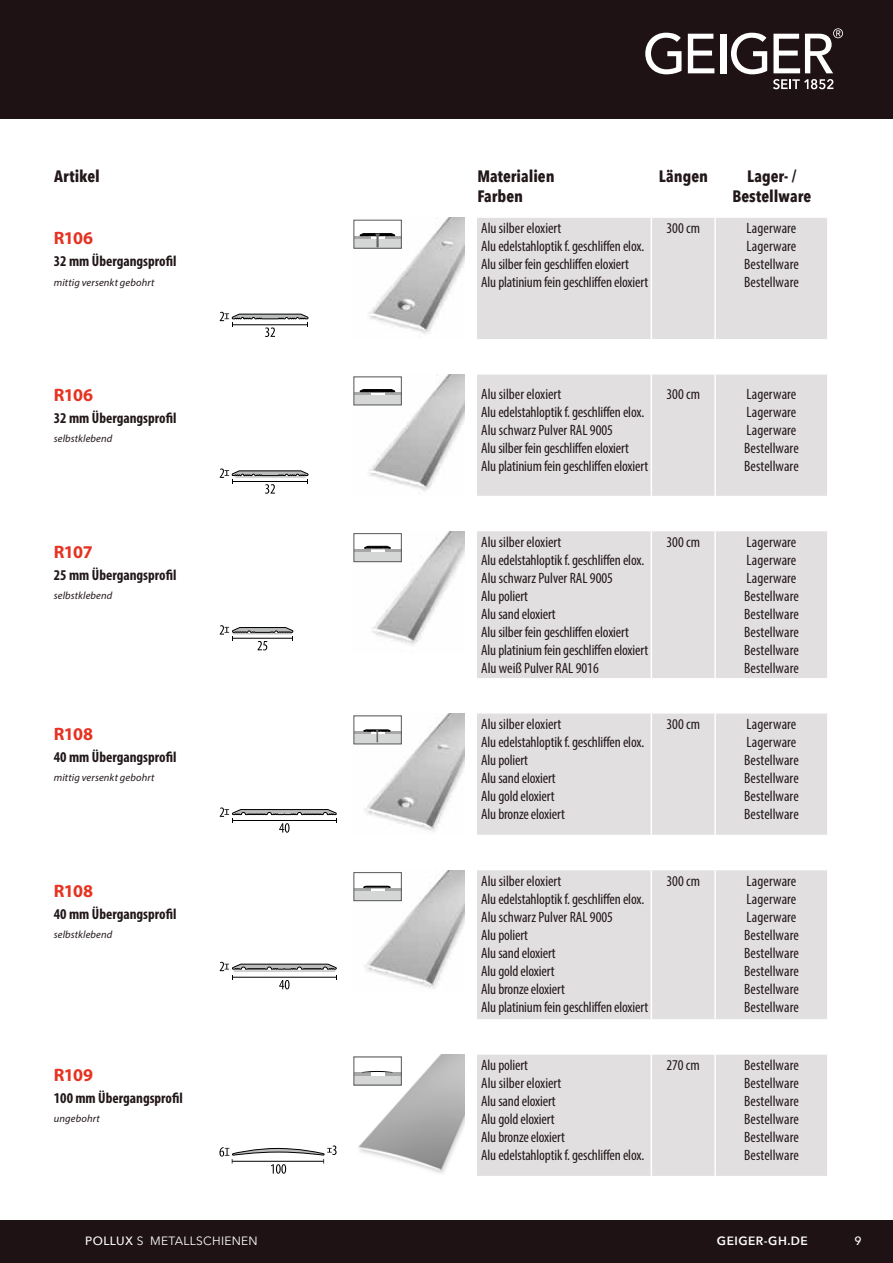
<style>
.page{position:relative;width:893px;height:1263px;background:#1f1214}
.page>*{position:absolute;margin:0;border:0;box-sizing:border-box;transform-origin:0 0}
.t1{font:700 18px "Myriad Pro";letter-spacing:-.035em;color:#e63322}
.t2{font:700 16.5px/19.8px "Avenir Next Condensed";color:#221719}
.t3{font:condensed 15px/18px "Myriad Pro";letter-spacing:-.01em;color:#221719}
.t4{font:700 condensed 15px "Myriad Pro";color:#221719}
.t5{font:12px "Avenir Next LT Pro";letter-spacing:.02em;color:#fff}
.t6{font:600 12px "Avenir Next LT Pro";letter-spacing:.04em;color:#fff}
.t7{font:500 12px "Avenir Next LT Pro";color:#fff}
.t8{font:italic 10.5px "Myriad Pro";letter-spacing:.01em;color:#221719}
.s1{font-weight:500}
</style>
<div class="page">
<div style="left:0;top:119px;width:893px;height:1100px;background:#fff"></div>
<svg style="left:773px;top:79px;width:60px;height:10px"></svg>
<svg style="left:645px;top:33px;width:36px;height:41px"></svg>
<svg style="left:688px;top:34px;width:26px;height:39px"></svg>
<div style="left:720px;top:34px;width:6px;height:39px;background:#fff"></div>
<svg style="left:731px;top:33px;width:36px;height:41px"></svg>
<svg style="left:773px;top:28px;width:70px;height:45px"></svg>
<img style="left:353px;top:218px;width:111px;height:116px">
<div style="left:477px;top:218px;width:350px;height:121px;background:#e2dfe0"></div>
<hr style="left:651px;top:218px;width:1px;height:121px;background:#fff">
<hr style="left:714px;top:218px;width:2px;height:121px;background:#fff">
<svg style="left:356px;top:222px;width:43px;height:24px"></svg>
<div style="left:354px;top:220px;width:47px;height:28px;border:1px solid #565655"></div>
<svg style="left:220px;top:312px;width:89px;height:25px"></svg>
<img style="left:353px;top:375px;width:111px;height:116px">
<div style="left:477px;top:375px;width:350px;height:121px;background:#e2dfe0"></div>
<hr style="left:651px;top:375px;width:1px;height:121px;background:#fff">
<hr style="left:714px;top:375px;width:2px;height:121px;background:#fff">
<svg style="left:356px;top:379px;width:43px;height:24px"></svg>
<svg style="left:220px;top:468px;width:89px;height:26px"></svg>
<img style="left:353px;top:713px;width:111px;height:119px">
<div style="left:477px;top:713px;width:350px;height:122px;background:#e2dfe0"></div>
<hr style="left:651px;top:713px;width:1px;height:122px;background:#fff">
<hr style="left:714px;top:713px;width:2px;height:122px;background:#fff">
<svg style="left:356px;top:718px;width:43px;height:24px"></svg>
<div style="left:354px;top:716px;width:47px;height:28px;border:1px solid #565655"></div>
<svg style="left:220px;top:807px;width:117px;height:26px"></svg>
<img style="left:353px;top:870px;width:111px;height:119px">
<div style="left:477px;top:870px;width:350px;height:149px;background:#e2dfe0"></div>
<hr style="left:651px;top:870px;width:1px;height:149px;background:#fff">
<hr style="left:714px;top:870px;width:2px;height:149px;background:#fff">
<svg style="left:356px;top:874px;width:43px;height:25px"></svg>
<div style="left:354px;top:872px;width:47px;height:29px;border:1px solid #565655"></div>
<svg style="left:220px;top:962px;width:117px;height:27px"></svg>
<hr style="left:234px;top:970px;width:101px;height:2px;background:#bbbcbc">
<img style="left:353px;top:531px;width:111px;height:114px">
<div style="left:477px;top:531px;width:350px;height:147px;background:#e2dfe0"></div>
<hr style="left:651px;top:531px;width:1px;height:147px;background:#fff">
<hr style="left:714px;top:531px;width:2px;height:147px;background:#fff">
<svg style="left:356px;top:535px;width:43px;height:25px"></svg>
<div style="left:354px;top:533px;width:47px;height:29px;border:1px solid #565655"></div>
<svg style="left:220px;top:625px;width:74px;height:25px"></svg>
<hr style="left:233px;top:633px;width:59px;height:1px;background:#bbbcbc">
<img style="left:353px;top:1055px;width:111px;height:118px">
<div style="left:477px;top:1055px;width:350px;height:121px;background:#e2dfe0"></div>
<hr style="left:651px;top:1055px;width:1px;height:121px;background:#fff">
<hr style="left:714px;top:1055px;width:2px;height:121px;background:#fff">
<svg style="left:356px;top:1059px;width:43px;height:24px"></svg>
<svg style="left:219px;top:1145px;width:118px;height:29px"></svg>
<p class="t2" style="left:54px;top:167px;width:47px">Artikel</p>
<p class="t2" style="left:477px;top:167px;width:79px">Materialien<br>Farben</p>
<p class="t2" style="left:659px;top:167px;width:51px">Längen</p>
<p class="t2" style="left:732px;top:167px;width:80px;text-align:center">Lager- /<br>Bestellware</p>
<p class="t1" style="left:54px;top:226px;width:41px">R106</p>
<p class="t4" style="left:54px;top:252px;width:124px">32 mm Übergangsprofil</p>
<p class="t8" style="left:54px;top:276px;width:102px">mittig versenkt gebohrt</p>
<p class="t1" style="left:54px;top:383px;width:41px">R106</p>
<p class="t4" style="left:54px;top:409px;width:124px">32 mm Übergangsprofil</p>
<p class="t8" style="left:54px;top:432px;width:60px">selbstklebend</p>
<p class="t1" style="left:54px;top:540px;width:40px">R107</p>
<p class="t4" style="left:54px;top:565px;width:124px">25 mm Übergangsprofil</p>
<p class="t8" style="left:54px;top:589px;width:60px">selbstklebend</p>
<p class="t1" style="left:54px;top:722px;width:41px">R108</p>
<p class="t4" style="left:54px;top:748px;width:124px">40 mm Übergangsprofil</p>
<p class="t8" style="left:54px;top:771px;width:102px">mittig versenkt gebohrt</p>
<p class="t1" style="left:54px;top:879px;width:41px">R108</p>
<p class="t4" style="left:54px;top:904px;width:124px">40 mm Übergangsprofil</p>
<p class="t8" style="left:54px;top:928px;width:60px">selbstklebend</p>
<p class="t1" style="left:54px;top:1063px;width:41px">R109</p>
<p class="t4" style="left:54px;top:1089px;width:130px">100 mm Übergangsprofil</p>
<p class="t8" style="left:54px;top:1112px;width:47px">ungebohrt</p>
<p class="t3" style="left:481px;top:219px;width:168px">Alu silber eloxiert<br>Alu edelstahloptik f. geschliffen elox.<br>Alu silber fein geschliffen eloxiert<br>Alu platinium fein geschliffen eloxiert</p>
<p class="t3" style="left:666px;top:219px;width:35px">300 cm</p>
<p class="t3" style="left:744px;top:219px;width:56px">Lagerware<br>Lagerware<br>Bestellware<br>Bestellware</p>
<p class="t3" style="left:481px;top:384px;width:168px">Alu silber eloxiert<br>Alu edelstahloptik f. geschliffen elox.<br>Alu schwarz Pulver RAL 9005<br>Alu silber fein geschliffen eloxiert<br>Alu platinium fein geschliffen eloxiert</p>
<p class="t3" style="left:666px;top:384px;width:35px">300 cm</p>
<p class="t3" style="left:744px;top:384px;width:56px">Lagerware<br>Lagerware<br>Lagerware<br>Bestellware<br>Bestellware</p>
<p class="t3" style="left:481px;top:533px;width:168px">Alu silber eloxiert<br>Alu edelstahloptik f. geschliffen elox.<br>Alu schwarz Pulver RAL 9005<br>Alu poliert<br>Alu sand eloxiert<br>Alu silber fein geschliffen eloxiert<br>Alu platinium fein geschliffen eloxiert<br>Alu weiß Pulver RAL 9016</p>
<p class="t3" style="left:666px;top:533px;width:35px">300 cm</p>
<p class="t3" style="left:744px;top:533px;width:56px">Lagerware<br>Lagerware<br>Lagerware<br>Bestellware<br>Bestellware<br>Bestellware<br>Bestellware<br>Bestellware</p>
<p class="t3" style="left:481px;top:715px;width:164px">Alu silber eloxiert<br>Alu edelstahloptik f. geschliffen elox.<br>Alu poliert<br>Alu sand eloxiert<br>Alu gold eloxiert<br>Alu bronze eloxiert</p>
<p class="t3" style="left:666px;top:715px;width:35px">300 cm</p>
<p class="t3" style="left:744px;top:715px;width:56px">Lagerware<br>Lagerware<br>Bestellware<br>Bestellware<br>Bestellware<br>Bestellware</p>
<p class="t3" style="left:481px;top:872px;width:168px">Alu silber eloxiert<br>Alu edelstahloptik f. geschliffen elox.<br>Alu schwarz Pulver RAL 9005<br>Alu poliert<br>Alu sand eloxiert<br>Alu gold eloxiert<br>Alu bronze eloxiert<br>Alu platinium fein geschliffen eloxiert</p>
<p class="t3" style="left:666px;top:872px;width:35px">300 cm</p>
<p class="t3" style="left:744px;top:872px;width:56px">Lagerware<br>Lagerware<br>Lagerware<br>Bestellware<br>Bestellware<br>Bestellware<br>Bestellware<br>Bestellware</p>
<p class="t3" style="left:481px;top:1056px;width:164px">Alu poliert<br>Alu silber eloxiert<br>Alu sand eloxiert<br>Alu gold eloxiert<br>Alu bronze eloxiert<br>Alu edelstahloptik f. geschliffen elox.</p>
<p class="t3" style="left:667px;top:1056px;width:35px">270 cm</p>
<p class="t3" style="left:744px;top:1056px;width:56px;text-align:justify">Bestellware Bestellware Bestellware Bestellware Bestellware Bestellware</p>
<p class="t5" style="left:85px;top:1234px;width:174px"><span class="s1">POLLUX</span> S METALLSCHIENEN</p>
<p class="t6" style="left:717px;top:1234px;width:92px">GEIGER-GH.DE</p>
<p class="t7" style="left:855px;top:1234px;width:9px">9</p>
</div>
